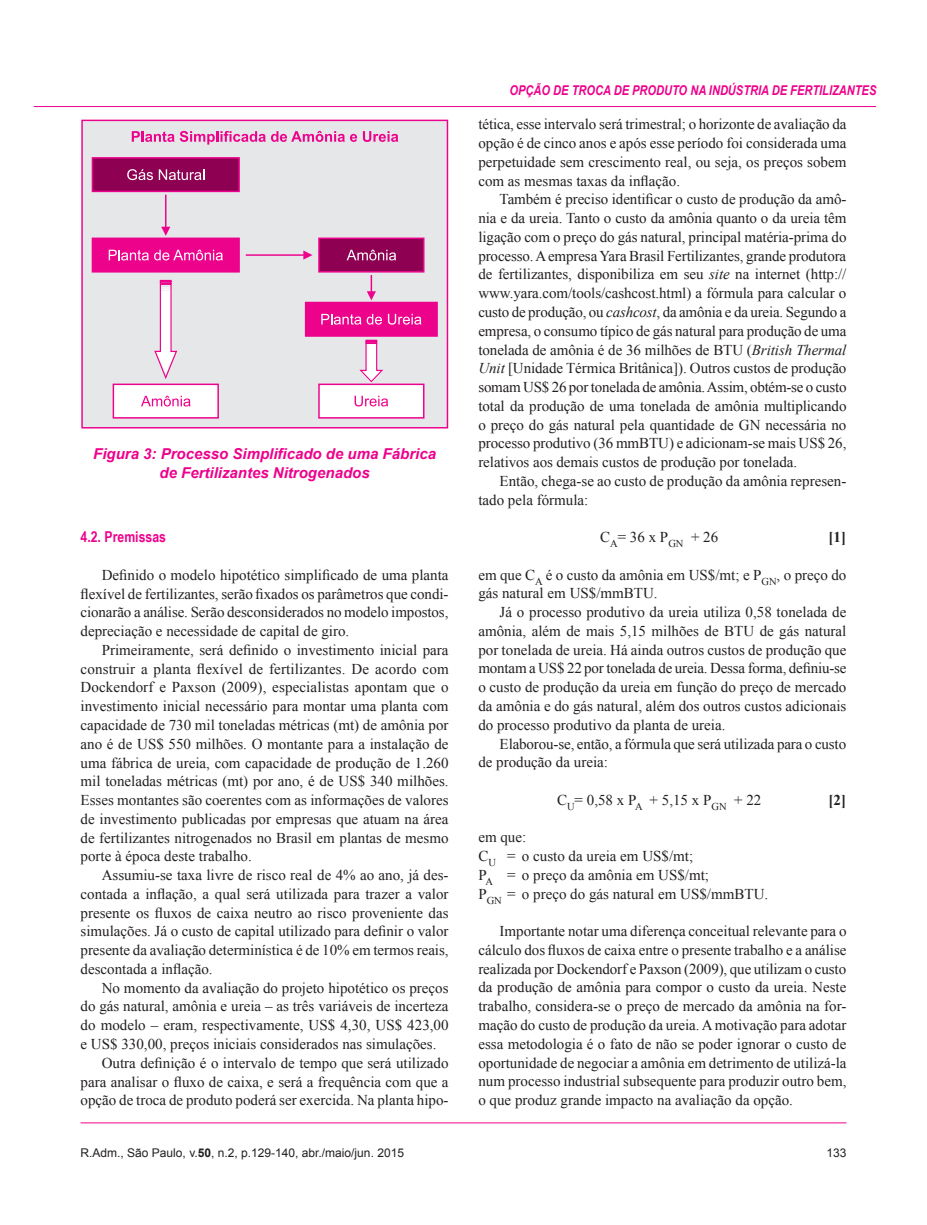
<style>
.page{position:relative;width:927px;height:1225px;background:#fff}
.page>*{position:absolute;margin:0;border:0;box-sizing:border-box;transform-origin:0 0}
.Texto{font:15px/18.8px "Times New Roman";color:#231f20;text-align:justify}
.Tab_-_Titulo{font:italic 700 15px/18.8px "Arial";color:#ed028c;text-align:center}
.formulas{font:15px "Times New Roman";color:#231f20}
.Tinter_-3{font:700 15px "Arial Narrow";color:#ed028c}
.formulas-2{font:700 15px "Times New Roman";color:#231f20}
.t1{font:italic 700 13.5px "Arial Narrow";color:#ed028c}
.t2{font:12px "Arial";color:#231f20}
.s1{font-style:italic}
.s2{font-weight:700}
</style>
<div class="page">
<hr style="left:81px;top:1122px;width:765px;height:1px;background:#ed028c">
<hr style="left:34px;top:106px;width:842px;height:1px;background:#ed028c">
<div style="left:82px;top:120px;width:365px;height:307px;background:#e6e7e9"></div>
<div style="left:81px;top:120px;width:367px;height:308px;border:1px solid #ed028c"></div>
<svg style="left:132px;top:131px;width:42px;height:11px"></svg>
<svg style="left:180px;top:131px;width:177px;height:14px"></svg>
<svg style="left:363px;top:131px;width:35px;height:11px"></svg>
<div style="left:305px;top:302px;width:133px;height:35px;background:#ed028c;border:1px solid #ed028c"></div>
<div style="left:92px;top:237px;width:148px;height:35px;background:#ed028c;border:1px solid #ed028c"></div>
<div style="left:318px;top:237px;width:106px;height:35px;background:#8d0052;border:1px solid #ed028c"></div>
<div style="left:113px;top:383px;width:106px;height:35px;background:#fff;border:1px solid #ed028c"></div>
<div style="left:318px;top:383px;width:106px;height:35px;background:#fff;border:1px solid #ed028c"></div>
<div style="left:92px;top:157px;width:148px;height:35px;background:#8d0052;border:1px solid #ed028c"></div>
<svg style="left:127px;top:169px;width:26px;height:11px"></svg>
<svg style="left:159px;top:169px;width:45px;height:11px"></svg>
<svg style="left:109px;top:249px;width:114px;height:11px"></svg>
<svg style="left:321px;top:314px;width:61px;height:10px"></svg>
<svg style="left:388px;top:314px;width:33px;height:10px"></svg>
<svg style="left:141px;top:395px;width:49px;height:11px"></svg>
<svg style="left:354px;top:395px;width:34px;height:11px"></svg>
<svg style="left:346px;top:249px;width:50px;height:11px"></svg>
<svg style="left:154px;top:279px;width:24px;height:100px"></svg>
<svg style="left:359px;top:339px;width:24px;height:44px"></svg>
<hr style="left:246px;top:254px;width:58px;height:2px;background:#ed028c">
<svg style="left:303px;top:250px;width:9px;height:9px"></svg>
<hr style="left:165px;top:194px;width:1px;height:33px;background:#ed028c">
<svg style="left:161px;top:227px;width:9px;height:9px"></svg>
<svg style="left:367px;top:275px;width:9px;height:25px"></svg>
<p class="Tab_-_Titulo" style="left:93px;top:444px;width:344px">Figura 3: Processo Simplificado de uma Fábrica de Fertilizantes Nitrogenados</p>
<p class="Tinter_-3" style="left:81px;top:525px;width:87px">4.2. Premissas</p>
<p class="Texto" style="left:81px;top:565px;width:369px;text-indent:21px">Definido o modelo hipotético simplificado de uma planta flexível de fertilizantes, serão fixados os parâmetros que condi&shy;cionarão a análise. Serão desconsiderados no modelo impostos, depreciação e necessidade de capital de giro.</p>
<p class="Texto" style="left:81px;top:640px;width:370px;text-indent:21px">Primeiramente, será definido o investimento inicial para construir a planta flexível de fertilizantes. De acordo com Dockendorf e Paxson (2009), especialistas apontam que o investimento inicial necessário para montar uma planta com capacidade de 730 mil toneladas métricas (mt) de amônia por ano é de US$ 550 milhões. O montante para a instalação de uma fábrica de ureia, com capacidade de produção de 1.260 mil toneladas métricas (mt) por ano, é de US$ 340 milhões.<br>Esses montantes são coerentes com as informações de valores de investimento publicadas por empresas que atuam na área de fertilizantes nitrogenados no Brasil em plantas de mesmo porte à época deste trabalho.</p>
<p class="Texto" style="left:81px;top:865px;width:369px;text-indent:21px">Assumiu-se taxa livre de risco real de 4% ao ano, já des&shy;contada a inflação, a qual será utilizada para trazer a valor presente os fluxos de caixa neutro ao risco proveniente das simulações. Já o custo de capital utilizado para definir o valor presente da avaliação determinística é de 10% em termos reais, descontada a inflação.</p>
<p class="Texto" style="left:81px;top:977px;width:369px;text-indent:21px">No momento da avaliação do projeto hipotético os preços do gás natural, amônia e ureia – as três variáveis de incerteza do modelo – eram, respectivamente, US$ 4,30, US$ 423,00 e US$ 330,00, preços iniciais considerados nas simulações.</p>
<p class="Texto" style="left:81px;top:1052px;width:369px;text-indent:21px">Outra definição é o intervalo de tempo que será utilizado para analisar o fluxo de caixa, e será a frequência com que a opção de troca de produto poderá ser exercida. Na planta hipo-</p>
<p class="t1" style="left:509px;top:80px;width:368px">OPÇÃO DE TROCA DE PRODUTO NA INDÚSTRIA DE FERTILIZANTES</p>
<p class="Texto" style="left:478px;top:115px;width:369px">tética, esse intervalo será trimestral; o horizonte de avaliação da opção é de cinco anos e após esse período foi considerada uma perpetuidade sem crescimento real, ou seja, os preços sobem com as mesmas taxas da inflação.</p>
<p class="Texto" style="left:478px;top:190px;width:369px;text-indent:21px">Também é preciso identificar o custo de produção da amô&shy;nia e da ureia. Tanto o custo da amônia quanto o da ureia têm ligação com o preço do gás natural, principal matéria-prima do processo. A empresa Yara Brasil Fertilizantes, grande produtora de fertilizantes, disponibiliza em seu <span class="s1">site</span> na internet (http:// www.yara.com/tools/cashcost.html) a fórmula para calcular o custo de produção, ou <span class="s1">cashcost</span>, da amônia e da ureia. Segundo a empresa, o consumo típico de gás natural para produção de uma tonelada de amônia é de 36 milhões de BTU (<span class="s1">British Thermal Unit</span> [Unidade Térmica Britânica]). Outros custos de produção somam US$ 26 por tonelada de amônia. Assim, obtém-se o custo total da produção de uma tonelada de amônia multiplicando o preço do gás natural pela quantidade de GN necessária no processo produtivo (36 mmBTU) e adicionam-se mais US$ 26, relativos aos demais custos de produção por tonelada.</p>
<p class="Texto" style="left:478px;top:471px;width:369px;text-indent:21px">Então, chega-se ao custo de produção da amônia represen&shy;tado pela fórmula:</p>
<p class="formulas" style="left:600px;top:527px;width:120px">C<sub>A</sub>= 36 x P<sub>GN</sub> + 26</p>
<p class="formulas-2" style="left:828px;top:526px;width:19px">[1]</p>
<p class="Texto" style="left:478px;top:565px;width:369px">em que C<sub>A</sub> é o custo da amônia em US$/mt; e P<sub>GN</sub>, o preço do gás natural em US$/mmBTU.</p>
<p class="Texto" style="left:478px;top:602px;width:370px;text-indent:21px">Já o processo produtivo da ureia utiliza 0,58 tonelada de amônia, além de mais 5,15 milhões de BTU de gás natural por tonelada de ureia. Há ainda outros custos de produção que montam a US$ 22 por tonelada de ureia. Dessa forma, definiu-se o custo de produção da ureia em função do preço de mercado da amônia e do gás natural, além dos outros custos adicionais do processo produtivo da planta de ureia.</p>
<p class="Texto" style="left:478px;top:733px;width:369px;text-indent:21px">Elaborou-se, então, a fórmula que será utilizada para o custo de produção da ureia:</p>
<p class="formulas" style="left:557px;top:789px;width:206px">C<sub>U</sub>= 0,58 x P<sub>A</sub> + 5,15 x P<sub>GN</sub> + 22</p>
<p class="formulas-2" style="left:828px;top:789px;width:19px">[2]</p>
<p class="Texto" style="left:478px;top:827px;width:49px">em que:</p>
<p class="Texto" style="left:478px;top:846px;width:216px">C<sub>U</sub> = o custo da ureia em US$/mt;</p>
<p class="Texto" style="left:478px;top:865px;width:232px">P<sub>A</sub> = o preço da amônia em US$/mt;</p>
<p class="Texto" style="left:478px;top:883px;width:291px">P<sub>GN</sub> = o preço do gás natural em US$/mmBTU.</p>
<p class="Texto" style="left:478px;top:921px;width:370px;text-indent:21px">Importante notar uma diferença conceitual relevante para o cálculo dos fluxos de caixa entre o presente trabalho e a análise realizada por Dockendorf e Paxson (2009), que utilizam o custo da produção de amônia para compor o custo da ureia. Neste trabalho, considera-se o preço de mercado da amônia na for&shy;mação do custo de produção da ureia. A motivação para adotar essa metodologia é o fato de não se poder ignorar o custo de oportunidade de negociar a amônia em detrimento de utilizá-la num processo industrial subsequente para produzir outro bem, o que produz grande impacto na avaliação da opção.</p>
<p class="t2" style="left:81px;top:1146px;width:325px">R.Adm., São Paulo, v.<span class="s2">50</span>, n.2, p.129-140, abr./maio/jun. 2015</p>
<p class="t2" style="left:826px;top:1146px;width:22px">133</p>
</div>
